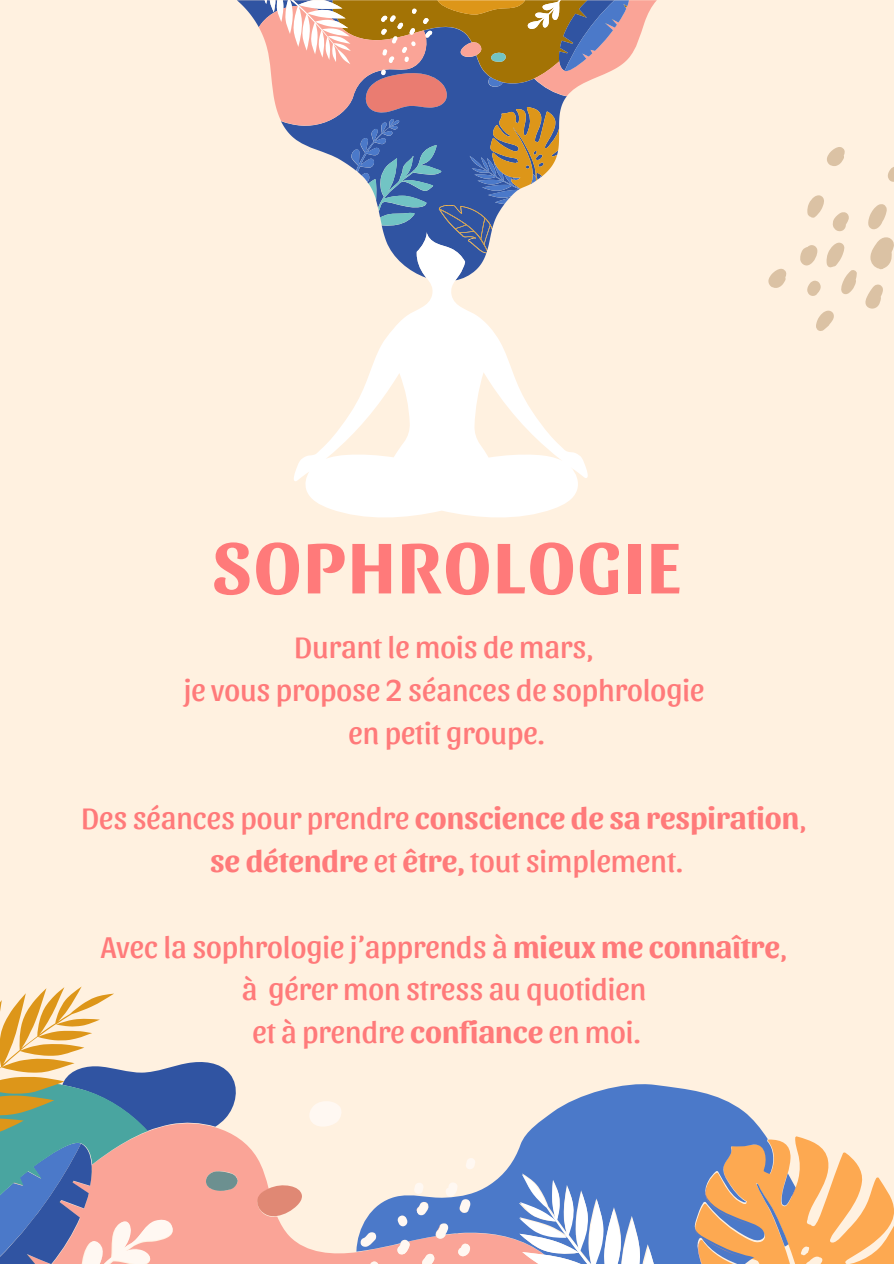
<style>
.page{position:relative;width:894px;height:1264px;background:#fff}
.page>*{position:absolute;margin:0;border:0;box-sizing:border-box;transform-origin:0 0}
.t1{font:700 75px "Sansita";letter-spacing:.035em;color:#ff7a7a}
.t2{font:31.2px "Sansita";color:#ff7a7a}
.t3{font:700 31.2px "Sansita";color:#ff7a7a}
.s1{font-weight:400}
.s2{font-weight:700}
</style>
<div class="page">
<div style="left:0;top:0;width:893px;height:1263px;background:#fff1e0"></div>
<svg style="left:283px;top:126px;width:305px;height:392px"></svg>
<svg style="left:259px;top:0;width:397px;height:126px;fill:#faa499"></svg>
<svg style="left:332px;top:0;width:295px;height:253px"></svg>
<svg style="left:240px;top:1139px;width:116px;height:124px"></svg>
<svg style="left:309px;top:1101px;width:32px;height:25px"></svg>
<svg style="left:356px;top:1084px;width:410px;height:179px"></svg>
<svg style="left:694px;top:1136px;width:199px;height:127px"></svg>
<svg style="left:256px;top:1184px;width:46px;height:33px"></svg>
<svg style="left:357px;top:1182px;width:113px;height:82px"></svg>
<svg style="left:519px;top:1174px;width:137px;height:89px;background:#96aedc"></svg>
<svg style="left:0;top:986px;width:240px;height:277px"></svg>
<svg style="left:768px;top:147px;width:125px;height:184px"></svg>
<p class="t1" style="left:213px;top:517px;width:469px">SOPHROLOGIE</p>
<h1 class="t2" style="left:294px;top:626px;width:300px">Durant le mois de mars,</h1>
<p class="t2" style="left:184px;top:669px;width:522px">je vous propose 2 séances de sophrologie</p>
<p class="t2" style="left:348px;top:711px;width:198px">en petit groupe.</p>
<p class="t3" style="left:81px;top:797px;width:726px"><span class="s1">Des séances pour prendre</span> conscience de sa respiration<span class="s1">,</span></p>
<p class="t2" style="left:210px;top:840px;width:474px"><span class="s2">se détendre</span> et <span class="s2">être,</span> tout simplement.</p>
<p class="t2" style="left:101px;top:925px;width:687px">Avec la sophrologie j’apprends à <span class="s2">mieux me connaître</span>,</p>
<p class="t2" style="left:242px;top:968px;width:406px">à gérer mon stress au quotidien</p>
<p class="t2" style="left:252px;top:1011px;width:390px">et à prendre <span class="s2">confiance</span> en moi.</p>
</div>
